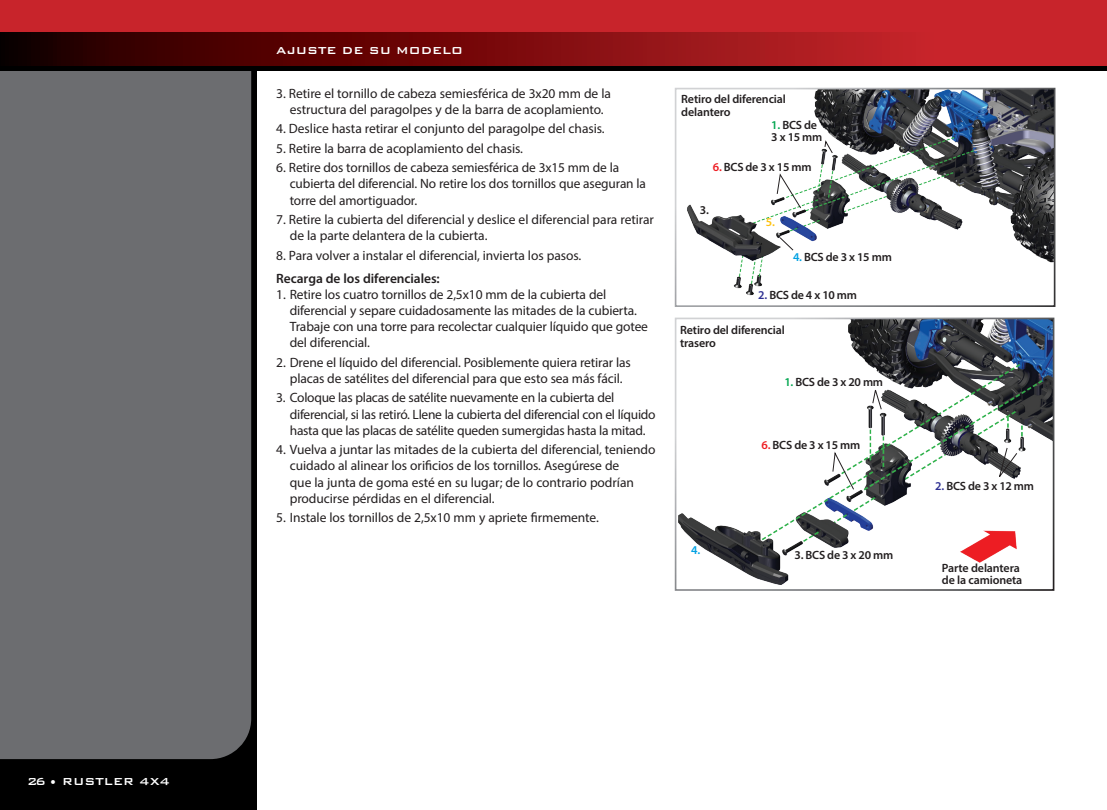
<style>
.page{position:relative;width:1107px;height:810px;background:#fff}
.page>*{position:absolute;margin:0;border:0;box-sizing:border-box;transform-origin:0 0}
.t1{font:13.5px/16.2px "Myriad Pro";letter-spacing:-.01em;color:#231f20}
.t2{font:500 13.5px "Bank Gothic BT";color:#fff}
.t3{font:600 13.5px "Myriad Pro";letter-spacing:-.005em;color:#231f20}
.t4{font:600 12px/13.5px "Myriad Pro";letter-spacing:-.015em;color:#231f20}
.t5{font:600 12px "Myriad Pro";color:#fec210}
.t6{font:600 12px "Myriad Pro";color:#00a1e3}
.s1{color:#00a54f}
.s2{color:#ee1d23}
.s3{color:#00a1e3}
.s4{color:#2e3092}
</style>
<div class="page">
<div style="left:0;top:13px;width:256px;height:797px;background:#000"></div>
<div style="left:0;top:71px;width:251px;height:688px;background:#6c6d70"></div>
<div style="left:0;top:0;width:1107px;height:70px;background:#000"></div>
<div style="left:0;top:0;width:1107px;height:51px;background:#c8242b"></div>
<svg style="left:0;top:32px;width:1107px;height:34px"></svg>
<img style="left:687px;top:91px;width:365px;height:205px">
<div style="left:675px;top:88px;width:380px;height:219px;border:2px solid #fff"></div>
<svg style="left:779px;top:237px;width:15px;height:14px"></svg>
<svg style="left:776px;top:173px;width:26px;height:36px"></svg>
<svg style="left:824px;top:139px;width:9px;height:15px"></svg>
<img style="left:678px;top:321px;width:373px;height:263px">
<div style="left:675px;top:318px;width:379px;height:273px;border:2px solid #fff"></div>
<svg style="left:872px;top:387px;width:10px;height:23px"></svg>
<svg style="left:832px;top:451px;width:23px;height:39px"></svg>
<svg style="left:998px;top:447px;width:20px;height:33px"></svg>
<p class="t2" style="left:27px;top:774px;width:144px">26 • RUSTLER 4X4</p>
<p class="t2" style="left:276px;top:43px;width:188px">AJUSTE DE SU MODELO</p>
<p class="t1" style="left:276px;top:85px;width:336px;text-align:center">3. Retire el tornillo de cabeza semiesférica de 3x20 mm de la estructura del paragolpes y de la barra de acoplamiento.</p>
<p class="t1" style="left:276px;top:120px;width:330px">4. Deslice hasta retirar el conjunto del paragolpe del chasis.</p>
<p class="t1" style="left:276px;top:140px;width:248px">5. Retire la barra de acoplamiento del chasis.</p>
<p class="t1" style="left:290px;top:159px;width:358px;text-indent:-13px">6. Retire dos tornillos de cabeza semiesférica de 3x15 mm de la cubierta del diferencial. No retire los dos tornillos que aseguran la torre del amortiguador.</p>
<p class="t1" style="left:290px;top:211px;width:366px;text-indent:-13px">7. Retire la cubierta del diferencial y deslice el diferencial para retirar de la parte delantera de la cubierta.</p>
<p class="t1" style="left:276px;top:247px;width:307px">8. Para volver a instalar el diferencial, invierta los pasos.</p>
<p class="t3" style="left:276px;top:269px;width:165px">Recarga de los diferenciales:</p>
<p class="t1" style="left:290px;top:286px;width:360px;text-indent:-13px">1. Retire los cuatro tornillos de 2,5x10 mm de la cubierta del diferencial y separe cuidadosamente las mitades de la cubierta.<br>Trabaje con una torre para recolectar cualquier líquido que gotee del diferencial.</p>
<p class="t1" style="left:276px;top:354px;width:356px;text-align:center">2. Drene el líquido del diferencial. Posiblemente quiera retirar las placas de satélites del diferencial para que esto sea más fácil.</p>
<p class="t1" style="left:290px;top:390px;width:367px;text-indent:-13px">3. Coloque las placas de satélite nuevamente en la cubierta del diferencial, si las retiró. Llene la cubierta del diferencial con el líquido hasta que las placas de satélite queden sumergidas hasta la mitad.</p>
<p class="t1" style="left:290px;top:441px;width:367px;text-indent:-13px">4. Vuelva a juntar las mitades de la cubierta del diferencial, teniendo cuidado al alinear los orificios de los tornillos. Asegúrese de<br>que la junta de goma esté en su lugar; de lo contrario podrían producirse pérdidas en el diferencial.</p>
<p class="t1" style="left:276px;top:509px;width:324px">5. Instale los tornillos de 2,5x10 mm y apriete firmemente.</p>
<p class="t4" style="left:681px;top:92px;width:106px">Retiro del diferencial delantero</p>
<p class="t4" style="left:771px;top:118px;width:53px;line-height:12px"><span class="s1">1.</span> BCS de<br>3 x 15 mm</p>
<p class="t4" style="left:713px;top:160px;width:100px"><span class="s2">6.</span> BCS de 3 x 15 mm</p>
<p class="t4" style="left:700px;top:203px;width:11px">3.</p>
<p class="t5" style="left:766px;top:215px;width:11px">5.</p>
<p class="t4" style="left:793px;top:250px;width:100px"><span class="s3">4.</span> BCS de 3 x 15 mm</p>
<p class="t4" style="left:758px;top:288px;width:100px"><span class="s4">2.</span> BCS de 4 x 10 mm</p>
<p class="t4" style="left:680px;top:323px;width:106px">Retiro del diferencial trasero</p>
<p class="t4" style="left:784px;top:375px;width:100px"><span class="s1">1.</span> BCS de 3 x 20 mm</p>
<p class="t6" style="left:691px;top:542px;width:11px">4.</p>
<p class="t4" style="left:762px;top:438px;width:100px"><span class="s2">6.</span> BCS de 3 x 15 mm</p>
<p class="t4" style="left:795px;top:548px;width:100px">3. BCS de 3 x 20 mm</p>
<p class="t4" style="left:935px;top:479px;width:100px"><span class="s4">2.</span> BCS de 3 x 12 mm</p>
<p class="t4" style="left:942px;top:561px;width:82px;line-height:12px">Parte delantera de la camioneta</p>
</div>
